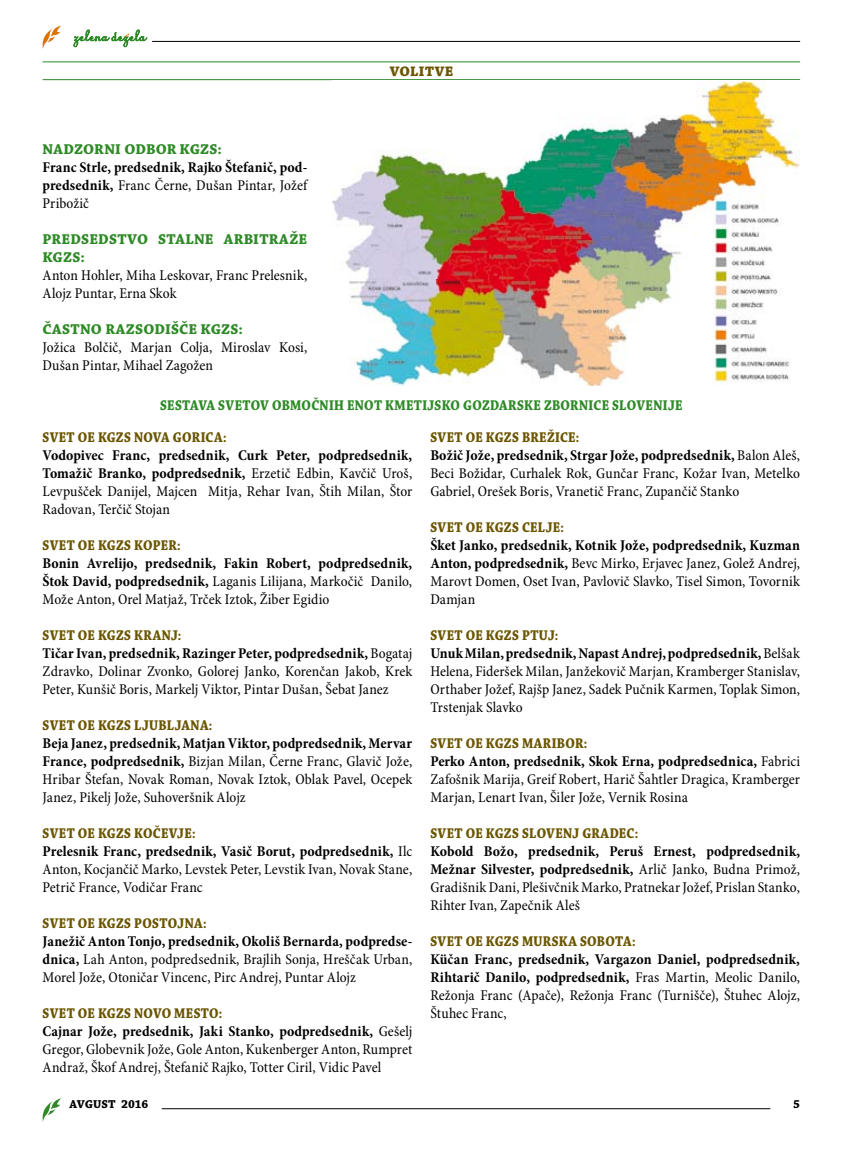
<style>
.page{position:relative;width:864px;height:1153px;background:#fff}
.page>*{position:absolute;margin:0;border:0;box-sizing:border-box;transform-origin:0 0}
.t1{font:700 18px "Chaparral Pro";color:#6a5501;scale:.9 1}
.t2{font:condensed 15px/18px "Minion Pro";letter-spacing:.005em;color:#000;text-align:justify}
.t3{font:15px "Chaparral Pro Bold Subh";letter-spacing:.025em;color:#6a5501;scale:.9 1}
.t4{font:700 condensed 15px/18px "Minion Pro";letter-spacing:.005em;color:#000;text-align:justify}
.t5{font:15px "Chaparral Pro Bold Subh";letter-spacing:.025em;color:#2e8a26;scale:.9 1}
.t6{font:700 15px/18px "Chaparral Pro";letter-spacing:.025em;color:#2e8a26}
.t7{font:700 15px "Chaparral Pro";letter-spacing:.005em;color:#2e8a26}
.t8{font:12px "Chaparral Pro Bold Capt";letter-spacing:.01em;color:#000}
.s1{font-weight:400}
.s2{font-weight:700}
</style>
<div class="page">
<hr style="left:43px;top:61px;width:756px;height:1px;background:#2e8a26">
<hr style="left:43px;top:79px;width:756px;height:1px;background:#2e8a26">
<img style="left:333px;top:81px;width:466px;height:304px">
<svg style="left:42px;top:1098px;width:19px;height:23px"></svg>
<hr style="left:152px;top:41px;width:647px;height:1px;background:#000">
<svg style="left:42px;top:26px;width:19px;height:23px"></svg>
<svg style="left:73px;top:30px;width:74px;height:17px"></svg>
<hr style="left:162px;top:1108px;width:608px;height:1px;background:#000">
<p class="t7" style="left:43px;top:140px;width:181px">NADZORNI ODBOR KGZS:</p>
<p class="t4" style="left:43px;top:158px;width:266px">Franc Strle, predsednik, Rajko Štefanič, pod&shy;predsednik, <span class="s1">Franc Černe, Dušan Pintar, Jožef Pribožič</span></p>
<p class="t6" style="left:43px;top:231px;width:266px">PREDSEDSTVO STALNE ARBITRAŽE<br>KGZS:</p>
<p class="t2" style="left:43px;top:267px;width:266px">Anton Hohler, Miha Leskovar, Franc Prelesnik,<br>Alojz Puntar, Erna Skok</p>
<p class="t6" style="left:43px;top:321px;width:202px">ČASTNO RAZSODIŠČE KGZS:</p>
<p class="t2" style="left:43px;top:339px;width:266px">Jožica Bolčič, Marjan Colja, Miroslav Kosi,<br>Dušan Pintar, Mihael Zagožen</p>
<p class="t1" style="left:389px;top:59px;width:43px">VOLITVE</p>
<p class="t5" style="left:160px;top:397px;width:581px">SESTAVA SVETOV OBMOČNIH ENOT KMETIJSKO GOZDARSKE ZBORNICE SLOVENIJE</p>
<p class="t3" style="left:42px;top:429px;width:82px">SVET OE KGZS</p>
<p class="t3" style="left:134px;top:429px;width:104px">NOVA GORICA:</p>
<p class="t2" style="left:43px;top:447px;width:371px"><span class="s2">Vodopivec Franc, predsednik, Curk Peter, podpredsednik, Tomažič Branko, podpredsednik,</span> Erzetič Edbin, Kavčič Uroš, Levpušček Danijel, Majcen Mitja, Rehar Ivan, Štih Milan, Štor Radovan, Terčič Stojan</p>
<p class="t3" style="left:43px;top:537px;width:82px">SVET OE KGZS</p>
<p class="t3" style="left:134px;top:537px;width:53px">KOPER:</p>
<p class="t4" style="left:43px;top:554px;width:371px">Bonin Avrelijo, predsednik, Fakin Robert, podpredsednik, Štok David, podpredsednik, <span class="s1">Laganis Lilijana, Markočič Danilo, Može Anton, Orel Matjaž, Trček Iztok, Žiber Egidio</span></p>
<p class="t3" style="left:43px;top:627px;width:82px">SVET OE KGZS</p>
<p class="t3" style="left:134px;top:627px;width:54px">KRANJ:</p>
<p class="t2" style="left:43px;top:645px;width:371px"><span class="s2">Tičar Ivan, predsednik, Razinger Peter, podpredsednik,</span> Bogataj Zdravko, Dolinar Zvonko, Golorej Janko, Korenčan Jakob, Krek Peter, Kunšič Boris, Markelj Viktor, Pintar Dušan, Šebat Janez</p>
<p class="t3" style="left:43px;top:717px;width:82px">SVET OE KGZS</p>
<p class="t3" style="left:134px;top:717px;width:88px">LJUBLJANA:</p>
<p class="t2" style="left:43px;top:735px;width:371px"><span class="s2">Beja Janez, predsednik, Matjan Viktor, podpredsednik, Mervar France, podpredsednik,</span> Bizjan Milan, Černe Franc, Glavič Jože, Hribar Štefan, Novak Roman, Novak Iztok, Oblak Pavel, Ocepek Janez, Pikelj Jože, Suhoveršnik Alojz</p>
<p class="t3" style="left:43px;top:825px;width:82px">SVET OE KGZS</p>
<p class="t3" style="left:134px;top:825px;width:69px">KOČEVJE:</p>
<p class="t2" style="left:43px;top:843px;width:371px"><span class="s2">Prelesnik Franc, predsednik, Vasič Borut, podpredsednik,</span> Ilc Anton, Kocjančič Marko, Levstek Peter, Levstik Ivan, Novak Stane, Petrič France, Vodičar Franc</p>
<p class="t3" style="left:43px;top:915px;width:82px">SVET OE KGZS</p>
<p class="t3" style="left:134px;top:915px;width:82px">POSTOJNA:</p>
<p class="t2" style="left:43px;top:933px;width:371px"><span class="s2">Janežič Anton Tonjo, predsednik, Okoliš Bernarda, podpredse&shy;dnica,</span> Lah Anton, podpredsednik, Brajlih Sonja, Hreščak Urban, Morel Jože, Otoničar Vincenc, Pirc Andrej, Puntar Alojz</p>
<p class="t3" style="left:43px;top:1005px;width:82px">SVET OE KGZS</p>
<p class="t3" style="left:134px;top:1005px;width:99px">NOVO MESTO:</p>
<p class="t2" style="left:43px;top:1023px;width:371px"><span class="s2">Cajnar Jože, predsednik, Jaki Stanko, podpredsednik,</span> Gešelj Gregor, Globevnik Jože, Gole Anton, Kukenberger Anton, Rumpret Andraž, Škof Andrej, Štefanič Rajko, Totter Ciril, Vidic Pavel</p>
<p class="t3" style="left:430px;top:429px;width:82px">SVET OE KGZS</p>
<p class="t3" style="left:522px;top:429px;width:65px">BREŽICE:</p>
<p class="t2" style="left:430px;top:447px;width:371px"><span class="s2">Božič Jože, predsednik, Strgar Jože, podpredsednik,</span> Balon Aleš, Beci Božidar, Curhalek Rok, Gunčar Franc, Kožar Ivan, Metelko Gabriel, Orešek Boris, Vranetič Franc, Zupančič Stanko</p>
<p class="t3" style="left:430px;top:519px;width:82px">SVET OE KGZS</p>
<p class="t3" style="left:522px;top:519px;width:48px">CELJE:</p>
<p class="t2" style="left:430px;top:537px;width:371px"><span class="s2">Šket Janko, predsednik, Kotnik Jože, podpredsednik, Kuzman Anton, podpredsednik,</span> Bevc Mirko, Erjavec Janez, Golež Andrej, Marovt Domen, Oset Ivan, Pavlovič Slavko, Tisel Simon, Tovornik Damjan</p>
<p class="t3" style="left:430px;top:627px;width:82px">SVET OE KGZS</p>
<p class="t3" style="left:522px;top:627px;width:42px">PTUJ:</p>
<p class="t2" style="left:430px;top:645px;width:371px"><span class="s2">Unuk Milan, predsednik, Napast Andrej, podpredsednik,</span> Belšak Helena, Fideršek Milan, Janžekovič Marjan, Kramberger Stanislav, Orthaber Jožef, Rajšp Janez, Sadek Pučnik Karmen, Toplak Simon, Trstenjak Slavko</p>
<p class="t3" style="left:430px;top:735px;width:82px">SVET OE KGZS</p>
<p class="t3" style="left:522px;top:735px;width:74px">MARIBOR:</p>
<p class="t2" style="left:430px;top:753px;width:371px"><span class="s2">Perko Anton, predsednik, Skok Erna, podpredsednica,</span> Fabrici Zafošnik Marija, Greif Robert, Harič Šahtler Dragica, Kramberger Marjan, Lenart Ivan, Šiler Jože, Vernik Rosina</p>
<p class="t3" style="left:430px;top:825px;width:82px">SVET OE KGZS</p>
<p class="t3" style="left:522px;top:825px;width:130px">SLOVENJ GRADEC:</p>
<p class="t2" style="left:430px;top:843px;width:371px"><span class="s2">Kobold Božo, predsednik, Peruš Ernest, podpredsednik, Mežnar Silvester, podpredsednik,</span> Arlič Janko, Budna Primož, Gradišnik Dani, Plešivčnik Marko, Pratnekar Jožef, Prislan Stanko, Rihter Ivan, Zapečnik Aleš</p>
<p class="t3" style="left:430px;top:933px;width:82px">SVET OE KGZS</p>
<p class="t3" style="left:522px;top:933px;width:128px">MURSKA SOBOTA:</p>
<p class="t2" style="left:430px;top:951px;width:371px"><span class="s2">Küčan Franc, predsednik, Vargazon Daniel, podpredsednik, Rihtarič Danilo, podpredsednik,</span> Fras Martin, Meolic Danilo, Režonja Franc (Apače), Režonja Franc (Turnišče), Štuhec Alojz, Štuhec Franc,</p>
<p class="t8" style="left:70px;top:1097px;width:80px">AVGUST 2016</p>
<p class="t8" style="left:793px;top:1097px;width:8px">5</p>
</div>
